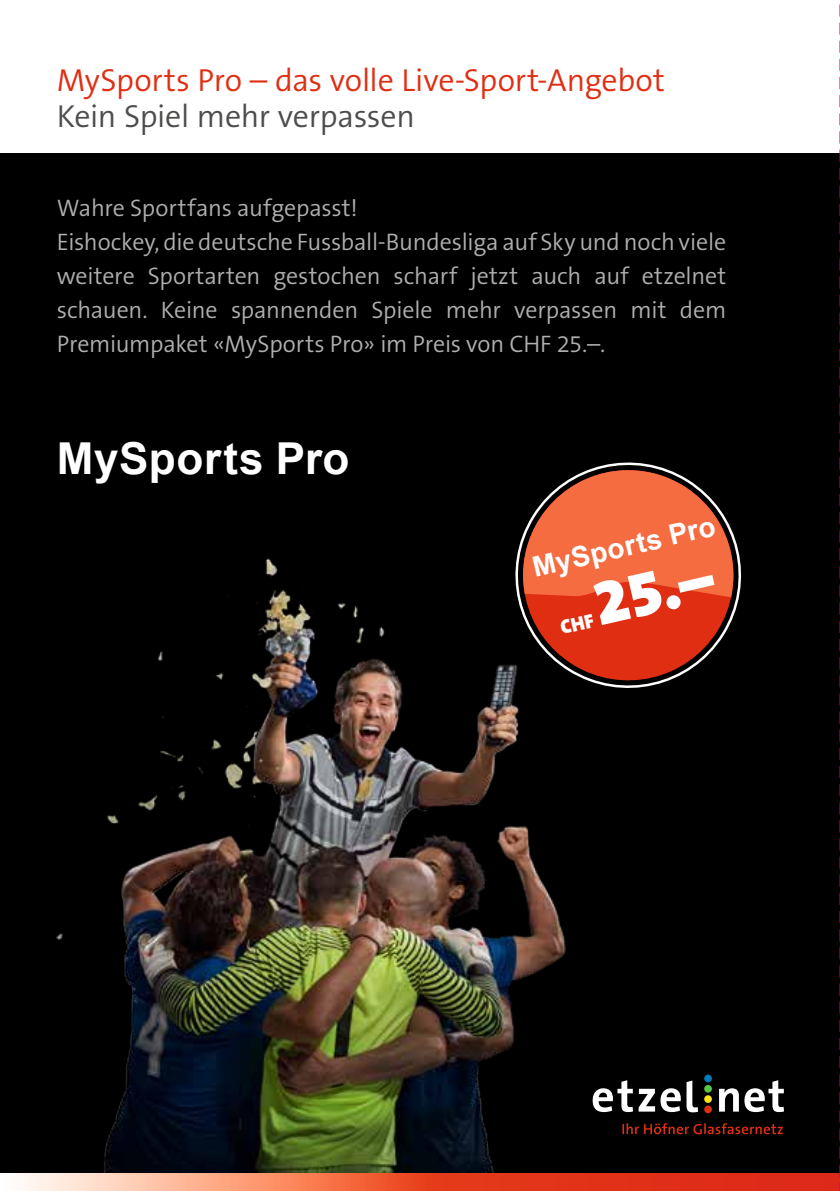
<style>
.page{position:relative;width:840px;height:1191px;background:#fff}
.page>*{position:absolute;margin:0;border:0;box-sizing:border-box;transform-origin:0 0}
.t1{font:900 64px "The Sans B9";color:#fff}
.t2{font:700 44px "Arial";letter-spacing:.015em;color:#fff}
.t3{font:300 32px "The Sans B4";letter-spacing:-.005em;color:#e02e12}
.t4{font:300 32px "The Sans B4";letter-spacing:-.01em;color:#4d4d4c}
.t5{font:700 28px "Arial";color:#fff}
.t6{font:300 24px/34px "The Sans B4";letter-spacing:-.01em;color:#afafb0}
</style>
<div class="page">
<div style="left:0;top:153px;width:839px;height:1022px;background:#000"></div>
<img style="left:0;top:558px;width:794px;height:616px">
<svg style="left:497px;top:462px;width:261px;height:240px"></svg>
<svg style="left:703px;top:1074px;width:8px;height:8px"></svg>
<svg style="left:703px;top:1085px;width:8px;height:7px"></svg>
<svg style="left:703px;top:1095px;width:8px;height:8px"></svg>
<svg style="left:703px;top:1105px;width:8px;height:8px"></svg>
<svg style="left:592px;top:1080px;width:88px;height:32px"></svg>
<svg style="left:686px;top:1080px;width:11px;height:32px"></svg>
<svg style="left:718px;top:1088px;width:20px;height:23px"></svg>
<svg style="left:744px;top:1080px;width:39px;height:32px"></svg>
<svg style="left:622px;top:1123px;width:160px;height:11px"></svg>
<svg style="left:0;top:1174px;width:839px;height:17px;background:#ee6d52"></svg>
<svg style="left:839px;top:4px;width:1px;height:1187px"></svg>
<svg style="left:559px;top:613px;width:35px;height:21px"></svg>
<h3 class="t3" style="left:57px;top:64px;width:609px">MySports Pro – das volle Live-Sport-Angebot</h3>
<h3 class="t4" style="left:57px;top:100px;width:359px">Kein Spiel mehr verpassen</h3>
<p class="t6" style="left:57px;top:192px;width:670px">Wahre Sportfans aufgepasst!<br>Eishockey, die deutsche Fussball-Bundesliga auf Sky und noch viele weitere Sportarten gestochen scharf jetzt auch auf etzelnet schauen. Keine spannenden Spiele mehr verpassen mit dem Premiumpaket «MySports Pro» im Preis von CHF 25.–.</p>
<h2 class="t2" style="left:57px;top:427px;width:294px">MySports Pro</h2>
<p class="t5" style="left:528px;top:548px;width:188px;rotate:-13deg">MySports Pro</p>
<h1 class="t1" style="left:586px;top:571px;width:123px;rotate:-13deg">25.–</h1>
</div>
